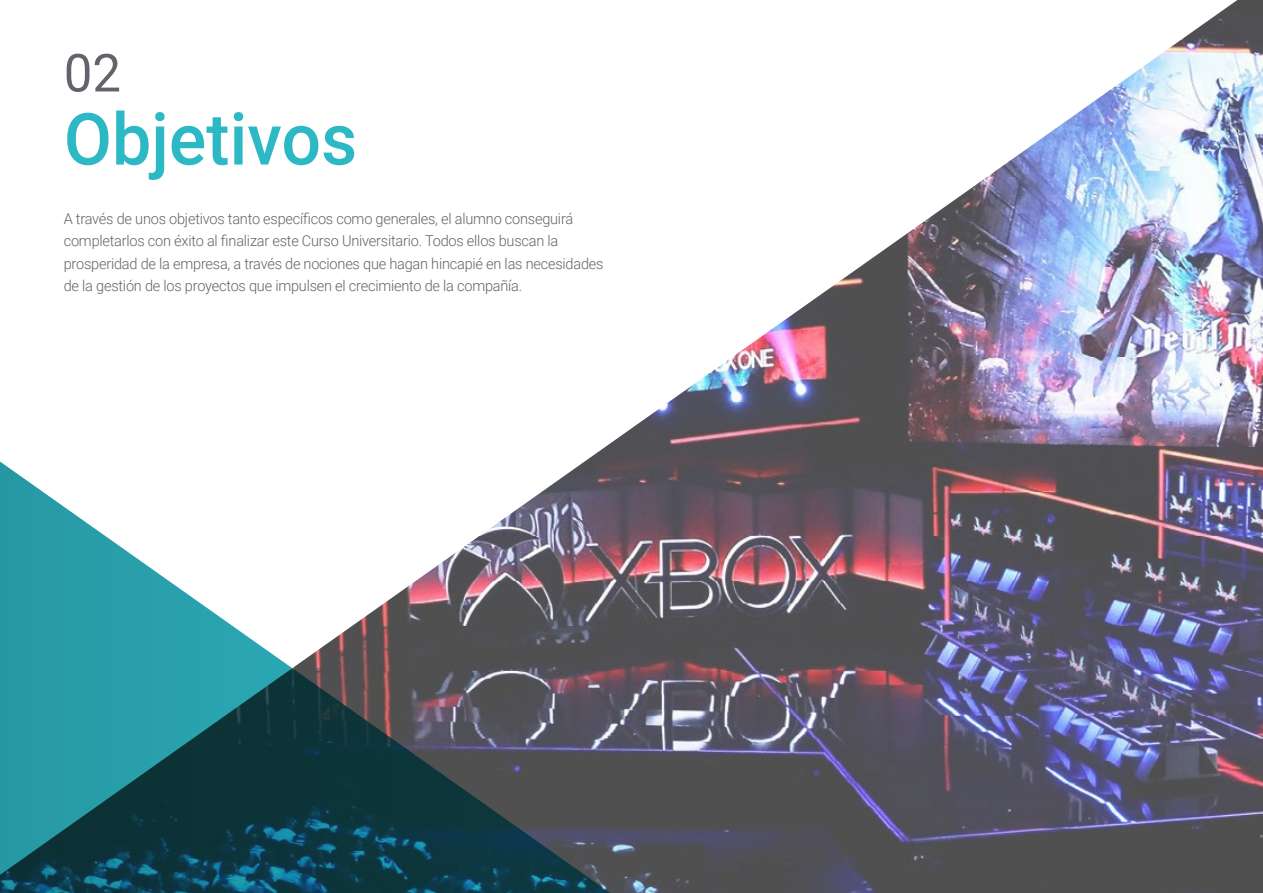
<style>
.page{position:relative;width:1263px;height:893px;background:#fff}
.page>*{position:absolute;margin:0;border:0;box-sizing:border-box;transform-origin:0 0}
.t1{font:500 72px "Roboto";color:#2db8c5}
.t2{font:52.5px "Roboto";color:#61646a}
.t3{font:300 15px/22.5px "Roboto";letter-spacing:-.015em;color:#61646a}
</style>
<div class="page">
<img style="left:606px;top:0;width:657px;height:893px">
<svg style="left:0;top:446px;width:640px;height:447px"></svg>
<h2 class="t2" style="left:64px;top:36px;width:59px">02</h2>
<h1 class="t1" style="left:64px;top:89px;width:295px">Objetivos</h1>
<p class="t3" style="left:64px;top:207px;width:541px">A través de unos objetivos tanto específicos como generales, el alumno conseguirá completarlos con éxito al finalizar este Curso Universitario. Todos ellos buscan la prosperidad de la empresa, a través de nociones que hagan hincapié en las necesidades de la gestión de los proyectos que impulsen el crecimiento de la compañía.</p>
</div>
